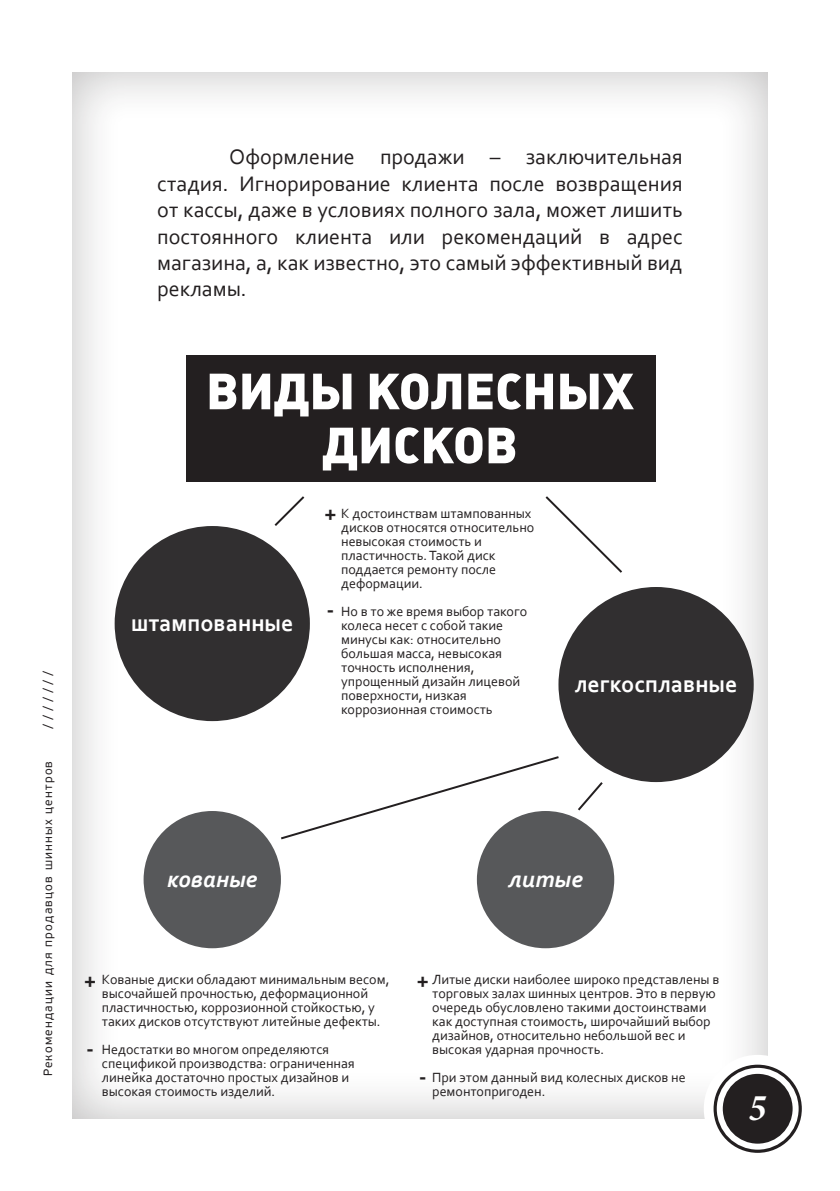
<style>
.page{position:relative;width:840px;height:1191px;background:#fff}
.page>*{position:absolute;margin:0;border:0;box-sizing:border-box;transform-origin:0 0}
.t1{font:900 50px/54px "Plumb";color:#fff;text-align:center}
.t2{font:italic 700 condensed 38px "Minion Pro";color:#fff}
.t3{font:700 24px "Corbel";color:#fff}
.t4{font:italic 700 24px "Corbel";color:#fff}
.t5{font:700 24px "Corbel";color:#231f20}
.t6{font:22px/26.4px "Corbel";color:#231f20;text-align:justify}
.t7{font:14px/14px "Corbel";color:#231f20}
.t8{font:12px "PF Beau Sans Pro";letter-spacing:.1em;color:#231f20}
</style>
<div class="page">
<div style="left:71px;top:69px;width:698px;height:1050px;background:#231f20;opacity:.3"></div>
<div style="left:703px;top:1054px;width:108px;height:108px;background:#fff;border-radius:50%"></div>
<svg style="left:713px;top:1064px;width:88px;height:88px;background:#433f40"></svg>
<div style="left:716px;top:1067px;width:82px;height:82px;border:6px solid #fff;border-radius:50%"></div>
<div style="left:186px;top:356px;width:469px;height:126px;background:#231f20"></div>
<div style="left:115px;top:526px;width:195px;height:195px;background:#312f30;border-radius:50%"></div>
<div style="left:558px;top:587px;width:195px;height:195px;background:#312f30;border-radius:50%"></div>
<div style="left:143px;top:811px;width:138px;height:137px;background:#57585a;border-radius:50%"></div>
<div style="left:476px;top:811px;width:138px;height:137px;background:#57585a;border-radius:50%"></div>
<svg style="left:272px;top:494px;width:34px;height:34px"></svg>
<svg style="left:543px;top:494px;width:81px;height:81px"></svg>
<svg style="left:278px;top:754px;width:282px;height:87px"></svg>
<svg style="left:575px;top:780px;width:29px;height:32px"></svg>
<p class="t8" style="left:41px;top:728px;width:59px;rotate:-90deg">///////</p>
<p class="t8" style="left:41px;top:1076px;width:317px;rotate:-90deg">Рекомендации для продавцов шинных центров</p>
<p class="t6" style="left:157px;top:143px;width:526px;text-indent:72px">Оформление продажи – заключительная стадия. Игнорирование клиента после возвращения от кассы, даже в условиях полного зала, может лишить постоянного клиента или рекомендаций в адрес магазина, а, как известно, это самый эффективный вид рекламы.</p>
<p class="t1" style="left:206px;top:363px;width:429px">ВИДЫ КОЛЕСНЫХ<br>ДИСКОВ</p>
<p class="t3" style="left:131px;top:608px;width:163px">штампованные</p>
<p class="t7" style="left:341px;top:506px;width:194px">К достоинствам штампованных дисков относятся относительно невысокая стоимость и пластичность. Такой диск поддается ремонту после деформации.</p>
<p class="t7" style="left:341px;top:604px;width:187px">Но в то же время выбор такого колеса несет с собой такие минусы как: относительно большая масса, невысокая точность исполнения, упрощенный дизайн лицевой поверхности, низкая коррозионная стоимость</p>
<p class="t5" style="left:324px;top:498px;width:14px">+</p>
<p class="t5" style="left:326px;top:594px;width:9px">-</p>
<p class="t3" style="left:574px;top:669px;width:164px">легкосплавные</p>
<p class="t4" style="left:167px;top:864px;width:92px">кованые</p>
<p class="t4" style="left:508px;top:864px;width:76px">литые</p>
<p class="t7" style="left:102px;top:972px;width:289px">Кованые диски обладают минимальным весом, высочайшей прочностью, деформационной пластичностью, коррозионной стойкостью, у таких дисков отсутствуют литейные дефекты.</p>
<p class="t7" style="left:102px;top:1042px;width:254px">Недостатки во многом определяются спецификой производства: ограниченная линейка достаточно простых дизайнов и высокая стоимость изделий.</p>
<p class="t7" style="left:432px;top:972px;width:288px">Литые диски наиболее широко представлены в торговых залах шинных центров. Это в первую очередь обусловлено такими достоинствами как доступная стоимость, широчайший выбор дизайнов, относительно небольшой вес и высокая ударная прочность.</p>
<p class="t7" style="left:432px;top:1070px;width:255px">При этом данный вид колесных дисков не ремонтопригоден.</p>
<p class="t5" style="left:84px;top:964px;width:14px">+</p>
<p class="t5" style="left:416px;top:964px;width:14px">+</p>
<p class="t5" style="left:86px;top:1033px;width:9px">-</p>
<p class="t5" style="left:418px;top:1060px;width:9px">-</p>
<p class="t2" style="left:748px;top:1081px;width:19px">5</p>
</div>
